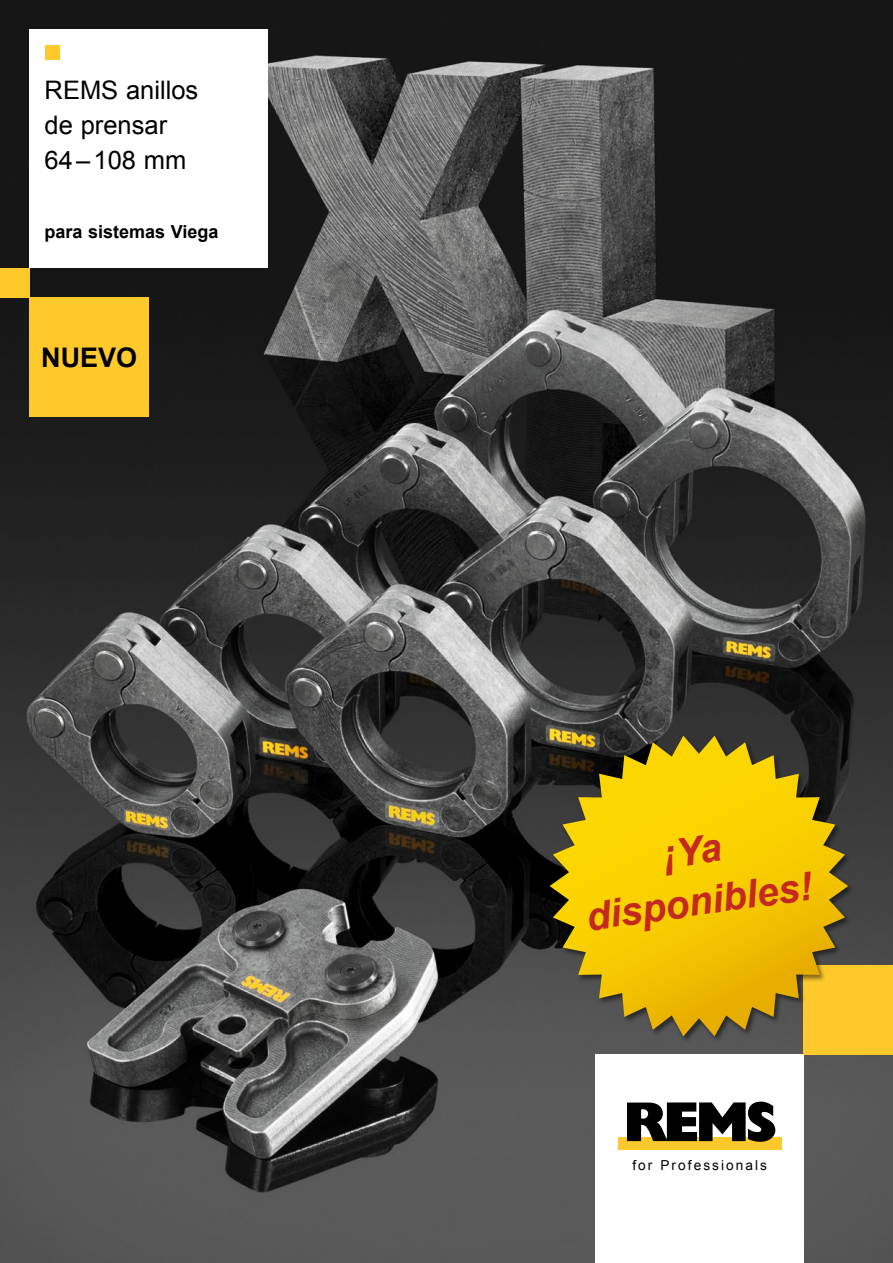
<style>
.page{position:relative;width:893px;height:1263px;background:#fff}
.page>*{position:absolute;margin:0;border:0;box-sizing:border-box;transform-origin:0 0}
.t1{font:italic 700 39px/51px "Arial";color:#c3291e;text-align:center}
.t2{font:700 27px "Arial";color:#000}
.t3{font:25.5px/35px "Arial";color:#000}
.t4{font:700 18px "Arial";color:#000}
.t5{font:13.65px "Arial";letter-spacing:.15em;color:#000}
</style>
<div class="page">
<img style="left:0;top:0;width:893px;height:1263px">
<div style="left:0;top:268px;width:30px;height:30px;background:#ffc82b"></div>
<div style="left:30px;top:30px;width:238px;height:238px;background:#fff"></div>
<div style="left:45px;top:45px;width:15px;height:15px;background:#ffc82b"></div>
<div style="left:804px;top:965px;width:89px;height:89px;background:#ffc82b"></div>
<div style="left:595px;top:1054px;width:209px;height:209px;background:#fff"></div>
<div style="left:618px;top:1137px;width:163px;height:13px;background:#ffc82b"></div>
<svg style="left:627px;top:1101px;width:148px;height:41px"></svg>
<div style="left:548px;top:735px;width:307px;height:308px;background:#000;opacity:.5"></div>
<svg style="left:550px;top:736px;width:298px;height:300px"></svg>
<div style="left:30px;top:298px;width:119px;height:119px;background:#ffc82b"></div>
<p class="t3" style="left:45px;top:73px;width:155px">REMS anillos de prensar<br>64–108 mm</p>
<p class="t4" style="left:45px;top:220px;width:175px">para sistemas Viega</p>
<p class="t2" style="left:41px;top:340px;width:98px">NUEVO</p>
<h1 class="t1" style="left:576px;top:842px;width:229px;rotate:-8deg">¡Ya disponibles!</h1>
<p class="t5" style="left:632px;top:1156px;width:136px">for Professionals</p>
</div>
